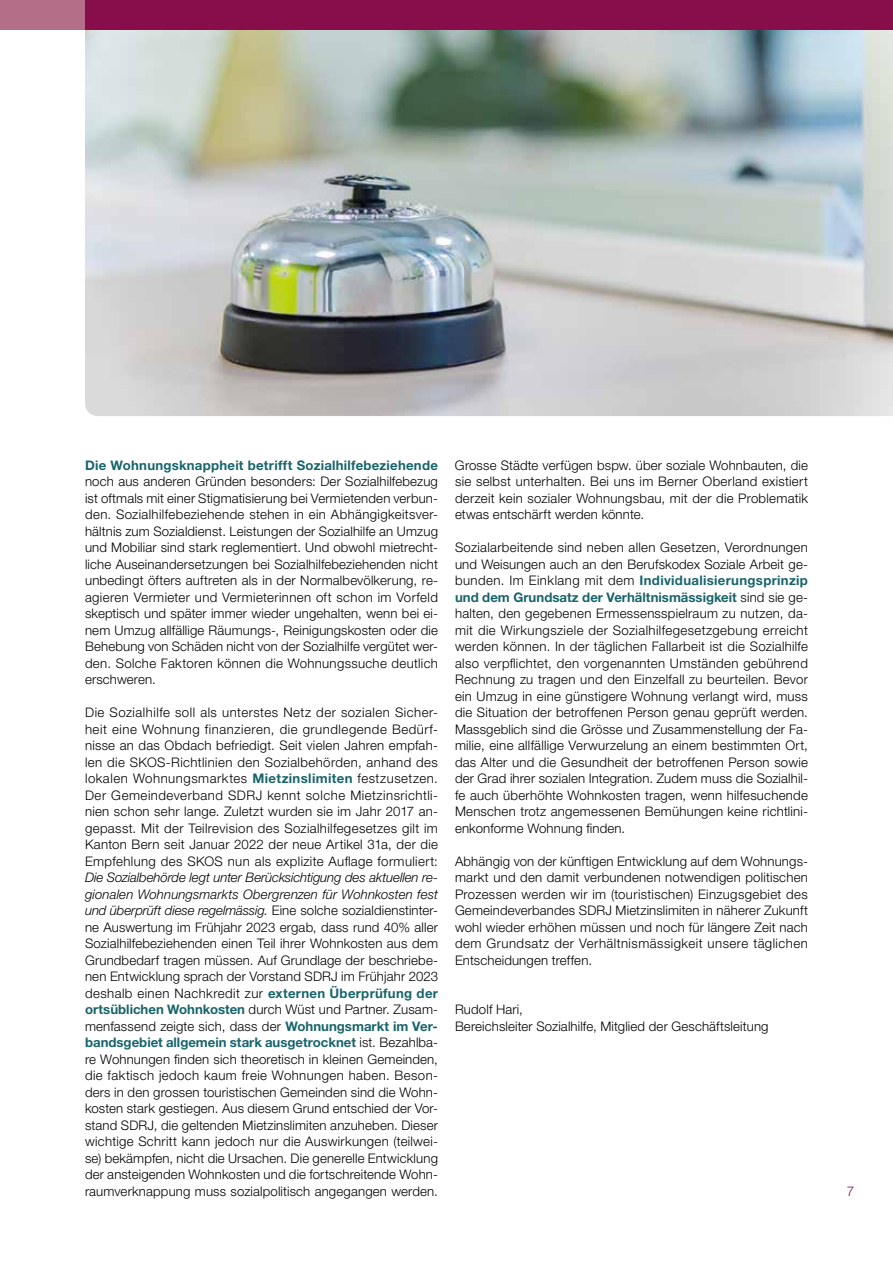
<style>
.page{position:relative;width:893px;height:1263px;background:#fff}
.page>*{position:absolute;margin:0;border:0;box-sizing:border-box;transform-origin:0 0}
.t1{font:300 13.5px "Helvetica Neue LT Std";color:#880e4b}
.t2{font:300 13.2px/16.5px "Helvetica Neue LT Std";letter-spacing:.02em;color:#000;text-align:justify}
.t3{font:700 13.2px "Helvetica Neue LT Std";letter-spacing:.015em;color:#18646b}
.s1{font-weight:700;color:#18646b}
.s2{font-style:italic}
</style>
<div class="page">
<img style="left:85px;top:30px;width:808px;height:386px">
<div style="left:0;top:0;width:85px;height:30px;background:#b46e88"></div>
<div style="left:85px;top:0;width:808px;height:30px;background:#880e4b"></div>
<p class="t3" style="left:85px;top:457px;width:354px">Die Wohnungsknappheit betrifft Sozialhilfebeziehende</p>
<p class="t2" style="left:85px;top:473px;width:354px">noch aus anderen Gründen besonders: Der Sozialhilfebezug ist oftmals mit einer Stigmatisierung bei Vermietenden verbun&shy;den. Sozialhilfebeziehende stehen in ein Abhängigkeitsver&shy;hältnis zum Sozialdienst. Leistungen der Sozialhilfe an Umzug und Mobiliar sind stark reglementiert. Und obwohl mietrecht&shy;liche Auseinandersetzungen bei Sozialhilfebeziehenden nicht unbedingt öfters auftreten als in der Normalbevölkerung, re&shy;agieren Vermieter und Vermieterinnen oft schon im Vorfeld skeptisch und später immer wieder ungehalten, wenn bei ei&shy;nem Umzug allfällige Räumungs-, Reinigungskosten oder die Behebung von Schäden nicht von der Sozialhilfe vergütet wer&shy;den. Solche Faktoren können die Wohnungssuche deutlich erschweren.</p>
<p class="t2" style="left:85px;top:704px;width:354px;text-align:left">Die Sozialhilfe soll als unterstes Netz der sozialen Sicher&shy;heit eine Wohnung finanzieren, die grundlegende Bedürf&shy;nisse an das Obdach befriedigt. Seit vielen Jahren empfah&shy;len die SKOS-Richtlinien den Sozialbehörden, anhand des lokalen Wohnungsmarktes <span class="s1">Mietzinslimiten</span> festzusetzen.<br>Der Gemeindeverband SDRJ kennt solche Mietzinsrichtli&shy;nien schon sehr lange. Zuletzt wurden sie im Jahr 2017 an&shy;gepasst. Mit der Teilrevision des Sozialhilfegesetzes gilt im Kanton Bern seit Januar 2022 der neue Artikel 31a, der die Empfehlung des SKOS nun als explizite Auflage formuliert:</p>
<p class="t2" style="left:85px;top:869px;width:354px"><span class="s2">Die Sozialbehörde legt unter Berücksichtigung des aktuellen re&shy;gionalen Wohnungsmarkts Obergrenzen für Wohnkosten fest und überprüft diese regelmässig.</span> Eine solche sozialdienstinter&shy;ne Auswertung im Frühjahr 2023 ergab, dass rund 40% aller Sozialhilfebeziehenden einen Teil ihrer Wohnkosten aus dem Grundbedarf tragen müssen. Auf Grundlage der beschriebe&shy;nen Entwicklung sprach der Vorstand SDRJ im Frühjahr 2023 deshalb einen Nachkredit zur <span class="s1">externen Überprüfung der ortsüblichen Wohnkosten</span> durch Wüst und Partner. Zusam&shy;menfassend zeigte sich, dass der <span class="s1">Wohnungsmarkt im Ver&shy;bandsgebiet allgemein stark ausgetrocknet</span> ist. Bezahlba&shy;re Wohnungen finden sich theoretisch in kleinen Gemeinden, die faktisch jedoch kaum freie Wohnungen haben. Beson&shy;ders in den grossen touristischen Gemeinden sind die Wohn&shy;kosten stark gestiegen. Aus diesem Grund entschied der Vor&shy;stand SDRJ, die geltenden Mietzinslimiten anzuheben. Dieser wichtige Schritt kann jedoch nur die Auswirkungen (teilwei&shy;se) bekämpfen, nicht die Ursachen. Die generelle Entwicklung der ansteigenden Wohnkosten und die fortschreitende Wohn&shy;raumverknappung muss sozialpolitisch angegangen werden.</p>
<p class="t2" style="left:455px;top:456px;width:354px">Grosse Städte verfügen bspw. über soziale Wohnbauten, die sie selbst unterhalten. Bei uns im Berner Oberland existiert derzeit kein sozialer Wohnungsbau, mit der die Problematik etwas entschärft werden könnte.</p>
<p class="t2" style="left:455px;top:539px;width:354px;text-align:left">Sozialarbeitende sind neben allen Gesetzen, Verordnungen und Weisungen auch an den Berufskodex Soziale Arbeit ge&shy;bunden. Im Einklang mit dem <span class="s1">Individualisierungsprinzip und dem Grundsatz der Verhältnismässigkeit</span> sind sie ge&shy;halten, den gegebenen Ermessensspielraum zu nutzen, da&shy;mit die Wirkungsziele der Sozialhilfegesetzgebung erreicht werden können. In der täglichen Fallarbeit ist die Sozialhilfe also verpflichtet, den vorgenannten Umständen gebührend Rechnung zu tragen und den Einzelfall zu beurteilen. Bevor ein Umzug in eine günstigere Wohnung verlangt wird, muss die Situation der betroffenen Person genau geprüft werden.<br>Massgeblich sind die Grösse und Zusammenstellung der Fa&shy;milie, eine allfällige Verwurzelung an einem bestimmten Ort, das Alter und die Gesundheit der betroffenen Person sowie der Grad ihrer sozialen Integration. Zudem muss die Sozialhil&shy;fe auch überhöhte Wohnkosten tragen, wenn hilfesuchende Menschen trotz angemessenen Bemühungen keine richtlini&shy;enkonforme Wohnung finden.</p>
<p class="t2" style="left:455px;top:852px;width:354px">Abhängig von der künftigen Entwicklung auf dem Wohnungs&shy;markt und den damit verbundenen notwendigen politischen Prozessen werden wir im (touristischen) Einzugsgebiet des Gemeindeverbandes SDRJ Mietzinslimiten in näherer Zukunft wohl wieder erhöhen müssen und noch für längere Zeit nach dem Grundsatz der Verhältnismässigkeit unsere täglichen Entscheidungen treffen.</p>
<p class="t2" style="left:455px;top:1001px;width:315px">Rudolf Hari,<br>Bereichsleiter Sozialhilfe, Mitglied der Geschäftsleitung</p>
<p class="t1" style="left:847px;top:1183px;width:9px">7</p>
</div>
